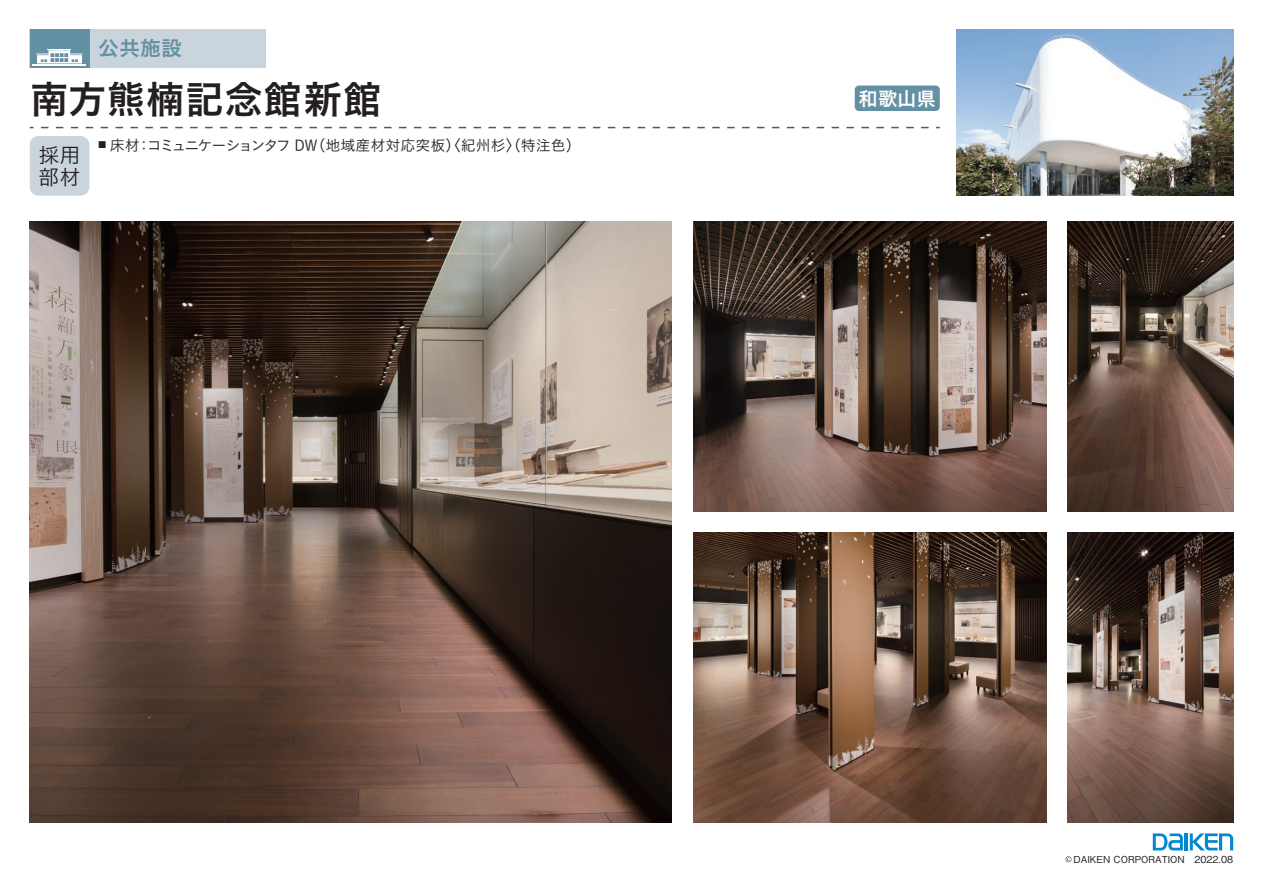
<style>
.page{position:relative;width:1263px;height:893px;background:#fff}
.page>*{position:absolute;margin:0;border:0;box-sizing:border-box;transform-origin:0 0}
.t1{font:39px "Koburina Go Std W6";color:#231f20}
.t2{font:21px "Koburina Go Std W6";color:#6490a4}
.t3{font:21px/22.5px "Koburina Go Std W3";color:#231f20}
.t4{font:19.5px "Koburina Go Std W6";color:#fff}
.t5{font:15px "Koburina Go Std W3";color:#231f20}
.t6{font:500 9.6px "Gothic BBB Pro";color:#231f20}
</style>
<div class="page">
<div style="left:30px;top:30px;width:236px;height:38px;background:#cad4dc"></div>
<div style="left:30px;top:30px;width:59px;height:38px;background:#6490a4"></div>
<hr style="left:33px;top:65px;width:53px;height:1px;background:#fff">
<svg style="left:36px;top:49px;width:47px;height:14px"></svg>
<img style="left:957px;top:30px;width:276px;height:166px">
<div style="left:30px;top:136px;width:59px;height:60px;background:#cad4dc;border-radius:9px"></div>
<svg style="left:30px;top:127px;width:898px;height:1px"></svg>
<div style="left:855px;top:86px;width:85px;height:25px;background:#6490a4;border-radius:4px"></div>
<img style="left:30px;top:221px;width:642px;height:602px">
<img style="left:693px;top:221px;width:353px;height:290px">
<img style="left:693px;top:533px;width:353px;height:290px">
<img style="left:1067px;top:221px;width:166px;height:290px">
<img style="left:1067px;top:533px;width:166px;height:290px">
<svg style="left:1065px;top:856px;width:6px;height:6px"></svg>
<hr style="left:1185px;top:833px;width:3px;height:17px;background:#0089cf">
<svg style="left:1190px;top:833px;width:43px;height:17px"></svg>
<svg style="left:1153px;top:833px;width:30px;height:17px"></svg>
<h2 class="t2" style="left:98px;top:32px;width:85px">公共施設</h2>
<h1 class="t1" style="left:30px;top:69px;width:353px">南方熊楠記念館新館</h1>
<p class="t5" style="left:98px;top:134px;width:484px"><sup>■</sup> 床材：コミュニケーションタフ DW（地域産材対応突板）〈紀州杉〉（特注色）</p>
<h2 class="t3" style="left:38px;top:143px;width:44px">採用部材</h2>
<h3 class="t4" style="left:858px;top:83px;width:79px">和歌山県</h3>
<p class="t6" style="left:1064px;top:852px;width:171px">　DAIKEN CORPORATION　2022.08</p>
</div>
